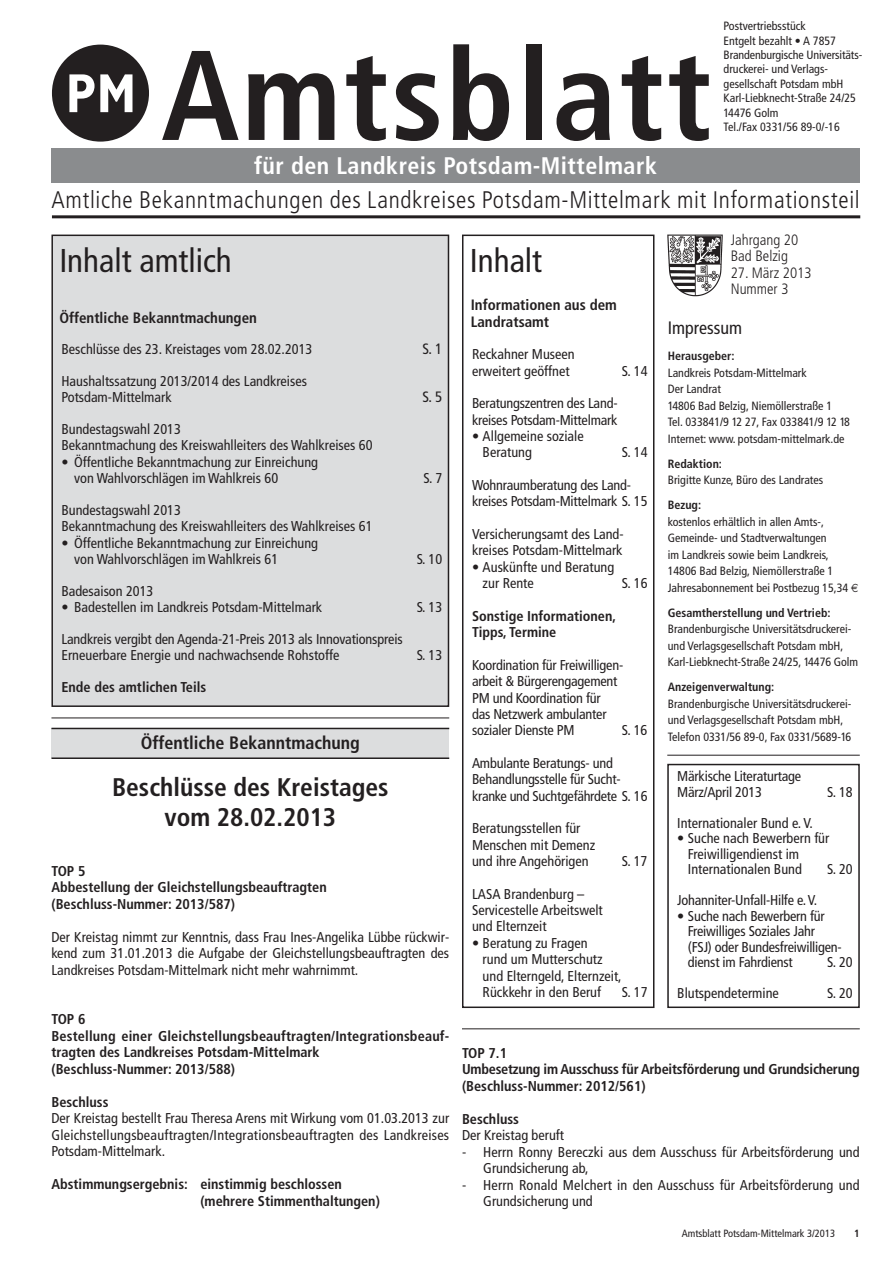
<style>
.page{position:relative;width:893px;height:1263px;background:#fff}
.page>*{position:absolute;margin:0;border:0;box-sizing:border-box;transform-origin:0 0}
.t1{font:700 condensed 127.5px "Frutiger";letter-spacing:.02em;color:#231f20}
.t2{font:condensed 33px "Frutiger";color:#231f20}
.t3{font:700 condensed 25.5px/30px "Frutiger";color:#231f20;text-align:center}
.t4{font:300 condensed 24px "Frutiger";letter-spacing:.03em;color:#231f20}
.t5{font:700 condensed 24px "Frutiger";letter-spacing:.02em;color:#fff}
.t6{font:700 condensed 18px "Frutiger";color:#231f20}
.t7{font:condensed 18px "Frutiger";color:#231f20}
.t8{font:700 condensed 15px/16.5px "Frutiger";color:#231f20}
.t9{font:300 condensed 15px/16.5px "Frutiger";color:#231f20}
.t10{font:condensed 15px "Frutiger";color:#231f20}
.t11{font:condensed 14.25px/16.4px "Frutiger";color:#231f20}
.t12{font:700 condensed 14.25px/16.5px "Frutiger";color:#231f20}
.t13{font:condensed 12px/16.5px "Frutiger";color:#231f20}
.t14{font:700 condensed 12px "Frutiger";color:#231f20}
.t15{font:condensed 10.5px "Frutiger";color:#231f20}
.t16{font:700 condensed 10.5px "Frutiger";color:#231f20}
.s1{font-family:"Euro Sans";font-stretch:normal}
</style>
<div class="page">
<div style="left:51px;top:149px;width:808px;height:34px;background:#8a8c8e"></div>
<div style="left:52px;top:45px;width:97px;height:97px;background:#231f20;border-radius:50%"></div>
<svg style="left:69px;top:74px;width:63px;height:38px"></svg>
<hr style="left:52px;top:215px;width:808px;height:3px;background:#231f20">
<img style="left:667px;top:234px;width:56px;height:63px">
<div style="left:52px;top:235px;width:396px;height:471px;background:#dcddde"></div>
<div style="left:51px;top:235px;width:398px;height:472px;border:2px solid #231f20"></div>
<div style="left:462px;top:235px;width:192px;height:773px;border:2px solid #231f20"></div>
<div style="left:51px;top:728px;width:398px;height:30px;background:#dcddde"></div>
<hr style="left:51px;top:728px;width:398px;height:1px;background:#231f20">
<hr style="left:51px;top:757px;width:398px;height:2px;background:#231f20">
<div style="left:667px;top:764px;width:192px;height:244px;border:2px solid #231f20"></div>
<hr style="left:667px;top:755px;width:192px;height:1px;background:#231f20">
<hr style="left:462px;top:1029px;width:397px;height:1px;background:#231f20">
<hr style="left:51px;top:718px;width:398px;height:1px;background:#231f20">
<h1 class="t1" style="left:161px;top:44px;width:552px">Amtsblatt</h1>
<h3 class="t5" style="left:254px;top:156px;width:404px">für den Landkreis Potsdam-Mittelmark</h3>
<p class="t13" style="left:723px;top:20px;width:140px;line-height:14.4px">Postvertriebsstück<br>Entgelt bezahlt • A 7857<br>Brandenburgische Universitäts&shy;druckerei- und Verlags&shy;gesellschaft Potsdam mbH<br>Karl-Liebknecht-Straße 24/25<br>14476 Golm<br>Tel./Fax 0331/56 89-0/-16</p>
<h3 class="t4" style="left:51px;top:190px;width:809px">Amtliche Bekanntmachungen des Landkreises Potsdam-Mittelmark mit Informationsteil</h3>
<p class="t9" style="left:730px;top:233px;width:69px">Jahrgang 20<br>Bad Belzig</p>
<p class="t9" style="left:730px;top:266px;width:82px">27. März 2013<br>Nummer 3</p>
<p class="t7" style="left:667px;top:320px;width:76px">Impressum</p>
<p class="t14" style="left:667px;top:351px;width:68px">Herausgeber:</p>
<p class="t13" style="left:667px;top:365px;width:184px">Landkreis Potsdam-Mittelmark<br>Der Landrat<br>14806 Bad Belzig, Niemöllerstraße 1<br>Tel. 033841/9 12 27, Fax 033841/9 12 18<br>Internet: www. potsdam-mittelmark.de</p>
<p class="t14" style="left:667px;top:459px;width:56px">Redaktion:</p>
<p class="t13" style="left:667px;top:473px;width:157px">Brigitte Kunze, Büro des Landrates</p>
<p class="t14" style="left:667px;top:500px;width:35px">Bezug:</p>
<p class="t13" style="left:667px;top:514px;width:192px">kostenlos erhältlich in allen Amts-, Gemeinde- und Stadtverwaltungen<br>im Landkreis sowie beim Landkreis, 14806 Bad Belzig, Niemöllerstraße 1<br>Jahresabonnement bei Postbezug 15,34 <span class="s1">€</span></p>
<p class="t14" style="left:667px;top:608px;width:164px">Gesamtherstellung und Vertrieb:</p>
<p class="t13" style="left:667px;top:622px;width:192px">Brandenburgische Universitätsdruckerei&shy;und Verlagsgesellschaft Potsdam mbH,<br>Karl-Liebknecht-Straße 24/25, 14476 Golm</p>
<p class="t14" style="left:667px;top:682px;width:108px">Anzeigenverwaltung:</p>
<p class="t13" style="left:667px;top:696px;width:185px">Brandenburgische Universitätsdruckerei&shy;und Verlagsgesellschaft Potsdam mbH,<br>Telefon 0331/56 89-0, Fax 0331/5689-16</p>
<h2 class="t2" style="left:59px;top:247px;width:174px">Inhalt amtlich</h2>
<p class="t8" style="left:59px;top:311px;width:199px">Öffentliche Bekanntmachungen</p>
<p class="t11" style="left:61px;top:342px;width:252px">Beschlüsse des 23. Kreistages vom 28.02.2013</p>
<p class="t10" style="left:422px;top:343px;width:21px">S. 1</p>
<p class="t11" style="left:61px;top:374px;width:247px">Haushaltssatzung 2013/2014 des Landkreises<br>Potsdam-Mittelmark</p>
<h2 class="t2" style="left:470px;top:247px;width:74px">Inhalt</h2>
<p class="t8" style="left:470px;top:298px;width:148px">Informationen aus dem<br>Landratsamt</p>
<p class="t11" style="left:472px;top:347px;width:104px">Reckahner Museen erweitert geöffnet</p>
<p class="t11" style="left:622px;top:364px;width:27px">S. 14</p>
<p class="t10" style="left:422px;top:391px;width:21px">S. 5</p>
<p class="t11" style="left:472px;top:396px;width:147px">Beratungszentren des Land&shy;kreises Potsdam-Mittelmark</p>
<p class="t11" style="left:482px;top:429px;width:102px;text-indent:-11px">• Allgemeine soziale<br>Beratung</p>
<p class="t11" style="left:61px;top:422px;width:312px">Bundestagswahl 2013<br>Bekanntmachung des Kreiswahlleiters des Wahlkreises 60</p>
<p class="t11" style="left:74px;top:455px;width:245px;text-indent:-13px">• Öffentliche Bekanntmachung zur Einreichung von Wahlvorschlägen im Wahlkreis 60</p>
<p class="t11" style="left:622px;top:445px;width:27px">S. 14</p>
<p class="t11" style="left:472px;top:478px;width:177px">Wohnraumberatung des Land&shy;kreises Potsdam-Mittelmark S. 15</p>
<p class="t11" style="left:472px;top:527px;width:153px">Versicherungsamt des Land&shy;kreises Potsdam-Mittelmark</p>
<p class="t11" style="left:482px;top:560px;width:133px;text-indent:-11px">• Auskünfte und Beratung zur Rente</p>
<p class="t11" style="left:423px;top:471px;width:20px">S. 7</p>
<p class="t11" style="left:61px;top:503px;width:312px">Bundestagswahl 2013<br>Bekanntmachung des Kreiswahlleiters des Wahlkreises 61</p>
<p class="t11" style="left:74px;top:536px;width:245px;text-indent:-13px">• Öffentliche Bekanntmachung zur Einreichung von Wahlvorschlägen im Wahlkreis 61</p>
<p class="t11" style="left:416px;top:552px;width:27px">S. 10</p>
<p class="t11" style="left:622px;top:576px;width:27px">S. 16</p>
<p class="t11" style="left:61px;top:584px;width:93px">Badesaison 2013</p>
<p class="t11" style="left:61px;top:600px;width:262px">• Badestellen im Landkreis Potsdam-Mittelmark</p>
<p class="t11" style="left:416px;top:600px;width:27px">S. 13</p>
<p class="t11" style="left:61px;top:632px;width:343px">Landkreis vergibt den Agenda-21-Preis 2013 als Innovationspreis<br>Erneuerbare Energie und nachwachsende Rohstoffe</p>
<p class="t12" style="left:472px;top:609px;width:146px">Sonstige Informationen,<br>Tipps, Termine</p>
<p class="t11" style="left:472px;top:658px;width:153px">Koordination für Freiwilligen&shy;arbeit &amp; Bürgerengagement<br>PM und Koordination für<br>das Netzwerk ambulanter sozialer Dienste PM</p>
<p class="t11" style="left:416px;top:648px;width:27px">S. 13</p>
<p class="t12" style="left:61px;top:680px;width:146px">Ende des amtlichen Teils</p>
<p class="t11" style="left:622px;top:723px;width:27px">S. 16</p>
<p class="t11" style="left:472px;top:756px;width:177px">Ambulante Beratungs- und<br>Behandlungsstelle für Sucht&shy;kranke und Suchtgefährdete S. 16</p>
<p class="t11" style="left:472px;top:821px;width:125px">Beratungsstellen für<br>Menschen mit Demenz und ihre Angehörigen</p>
<p class="t6" style="left:141px;top:735px;width:220px">Öffentliche Bekanntmachung</p>
<p class="t11" style="left:677px;top:770px;width:125px;line-height:15.6px">Märkische Literaturtage<br>März/April 2013</p>
<h3 class="t3" style="left:112px;top:774px;width:278px">Beschlüsse des Kreistages vom 28.02.2013</h3>
<p class="t12" style="left:51px;top:864px;width:277px">TOP 5<br>Abbestellung der Gleichstellungsbeauftragten (Beschluss-Nummer: 2013/587)</p>
<p class="t11" style="left:51px;top:930px;width:399px;text-align:justify">Der Kreistag nimmt zur Kenntnis, dass Frau Ines-Angelika Lübbe rückwir&shy;kend zum 31.01.2013 die Aufgabe der Gleichstellungsbeauftragten des Landkreises Potsdam-Mittelmark nicht mehr wahrnimmt.</p>
<p class="t12" style="left:51px;top:1012px;width:399px">TOP 6<br>Bestellung einer Gleichstellungsbeauftragten/Integrationsbeauf&shy;tragten des Landkreises Potsdam-Mittelmark<br>(Beschluss-Nummer: 2013/588)</p>
<p class="t12" style="left:51px;top:1095px;width:59px">Beschluss</p>
<p class="t11" style="left:51px;top:1111px;width:399px;text-align:justify">Der Kreistag bestellt Frau Theresa Arens mit Wirkung vom 01.03.2013 zur Gleichstellungsbeauftragten/Integrationsbeauftragten des Landkreises Potsdam-Mittelmark.</p>
<p class="t12" style="left:200px;top:1177px;width:181px;text-indent:-149px">Abstimmungsergebnis: einstimmig beschlossen (mehrere Stimmenthaltungen)</p>
<p class="t11" style="left:827px;top:785px;width:27px">S. 18</p>
<p class="t11" style="left:677px;top:816px;width:137px">Internationaler Bund e. V.</p>
<p class="t11" style="left:688px;top:832px;width:143px;line-height:15.6px;text-indent:-11px">• Suche nach Bewerbern für<br>Freiwilligendienst im<br>Internationalen Bund</p>
<p class="t11" style="left:622px;top:854px;width:27px">S. 17</p>
<p class="t11" style="left:827px;top:862px;width:27px">S. 20</p>
<p class="t11" style="left:472px;top:887px;width:132px">LASA Brandenburg –<br>Servicestelle Arbeitswelt und Elternzeit</p>
<p class="t11" style="left:482px;top:936px;width:140px;text-indent:-11px">• Beratung zu Fragen<br>rund um Mutterschutz und Elterngeld, Elternzeit,<br>Rückkehr in den Beruf</p>
<p class="t11" style="left:677px;top:893px;width:141px">Johanniter-Unfall-Hilfe e.V.</p>
<p class="t11" style="left:688px;top:909px;width:155px;line-height:15.6px;text-indent:-11px">• Suche nach Bewerbern für<br>Freiwilliges Soziales Jahr (FSJ) oder Bundesfreiwilligen&shy;dienst im Fahrdienst</p>
<p class="t11" style="left:827px;top:955px;width:27px">S. 20</p>
<p class="t11" style="left:622px;top:985px;width:27px">S. 17</p>
<p class="t11" style="left:677px;top:986px;width:103px">Blutspendetermine</p>
<p class="t11" style="left:827px;top:986px;width:27px">S. 20</p>
<p class="t12" style="left:462px;top:1046px;width:399px">TOP 7.1<br>Umbesetzung im Ausschuss für Arbeitsförderung und Grundsicherung (Beschluss-Nummer: 2012/561)</p>
<p class="t12" style="left:462px;top:1112px;width:59px">Beschluss</p>
<p class="t11" style="left:462px;top:1128px;width:104px">Der Kreistag beruft</p>
<p class="t11" style="left:483px;top:1145px;width:378px;text-indent:-21px">- Herrn Ronny Bereczki aus dem Ausschuss für Arbeitsförderung und<br>Grundsicherung ab,</p>
<p class="t11" style="left:483px;top:1178px;width:378px;text-indent:-21px">- Herrn Ronald Melchert in den Ausschuss für Arbeitsförderung und<br>Grundsicherung und</p>
<p class="t15" style="left:681px;top:1229px;width:155px">Amtsblatt Potsdam-Mittelmark 3/2013</p>
<p class="t16" style="left:854px;top:1229px;width:7px">1</p>
</div>
